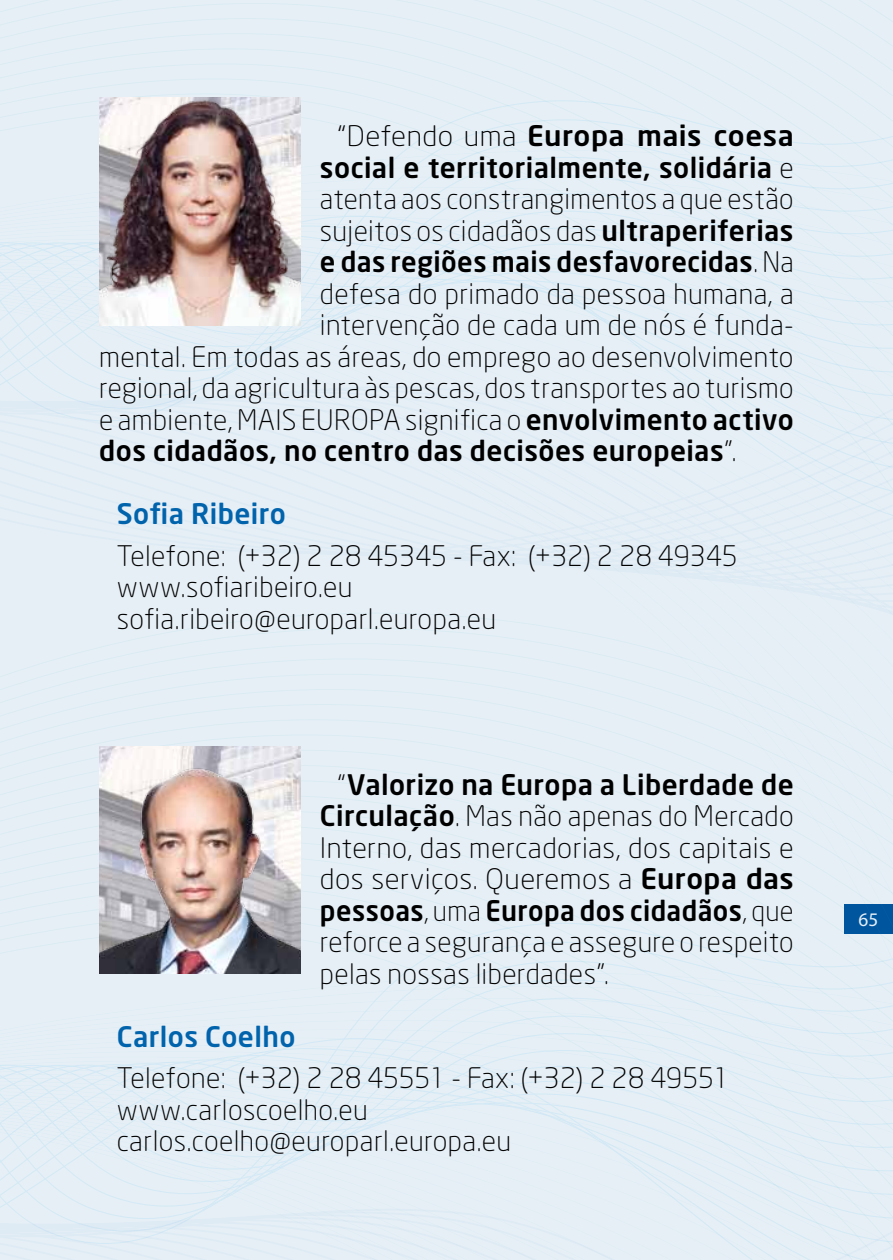
<style>
.page{position:relative;width:893px;height:1260px;background:#e6eff6}
.page>*{position:absolute;margin:0;border:0;box-sizing:border-box;transform-origin:0 0}
.t1{font:300 28px/31.5px "Neo Sans";letter-spacing:.015em;color:#000}
.t2{font:500 28px "Neo Sans";letter-spacing:.015em;color:#000}
.t3{font:500 28px "Neo Sans";letter-spacing:.015em;color:#000;scale:1.05 1}
.t4{font:500 28px "Neo Sans";letter-spacing:.015em;color:#0063ac}
.t5{font:19.25px "Myriad Pro";color:#fff}
.s1{font-weight:300}
.s2{font-weight:500}
</style>
<div class="page">
<img style="left:99px;top:99px;width:201px;height:226px">
<img style="left:99px;top:746px;width:201px;height:15px">
<img style="left:99px;top:761px;width:201px;height:213px">
<p class="t3" style="left:337px;top:118px;width:436px"><span class="s1">“Defendo uma</span> Europa mais coesa</p>
<p class="t2" style="left:320px;top:150px;width:475px">social e territorialmente, solidária <span class="s1">e</span></p>
<p class="t1" style="left:320px;top:183px;width:475px">atenta aos constrangimentos a que estão</p>
<p class="t1" style="left:320px;top:214px;width:475px">sujeitos os cidadãos das <span class="s2">ultraperiferias</span></p>
<p class="t2" style="left:320px;top:244px;width:475px">e das regiões mais desfavorecidas<span class="s1">. Na</span></p>
<p class="t1" style="left:320px;top:277px;width:475px">defesa do primado da pessoa humana, a</p>
<p class="t1" style="left:320px;top:309px;width:475px">intervenção de cada um de nós é funda-</p>
<p class="t1" style="left:99px;top:340px;width:696px">mental. Em todas as áreas, do emprego ao desenvolvimento</p>
<p class="t1" style="left:99px;top:372px;width:696px">regional, da agricultura às pescas, dos transportes ao turismo</p>
<p class="t1" style="left:99px;top:403px;width:696px">e ambiente, MAIS EUROPA significa o <span class="s2">envolvimento activo</span></p>
<p class="t2" style="left:99px;top:433px;width:639px">dos cidadãos, no centro das decisões europeias<span class="s1">”.</span></p>
<p class="t4" style="left:117px;top:496px;width:171px">Sofia Ribeiro</p>
<p class="t1" style="left:117px;top:539px;width:623px">Telefone: (+32) 2 28 45345 - Fax: (+32) 2 28 49345 www.sofiaribeiro.eu sofia.ribeiro@europarl.europa.eu</p>
<p class="t1" style="left:320px;top:769px;width:475px;text-align:justify;text-indent:18px">“<span class="s2">Valorizo na Europa a Liberdade de Circulação</span>. Mas não apenas do Mercado Interno, das mercadorias, dos capitais e dos serviços. Queremos a <span class="s2">Europa das pessoas</span>, uma <span class="s2">Europa dos cidadãos</span>, que reforce a segurança e assegure o respeito pelas nossas liberdades”.</p>
<p class="t4" style="left:117px;top:1019px;width:180px">Carlos Coelho</p>
<p class="t1" style="left:117px;top:1062px;width:614px">Telefone: (+32) 2 28 45551 - Fax: (+32) 2 28 49551 www.carloscoelho.eu carlos.coelho@europarl.europa.eu</p>
<p class="t5" style="left:859px;top:908px;width:21px">65</p>
</div>
